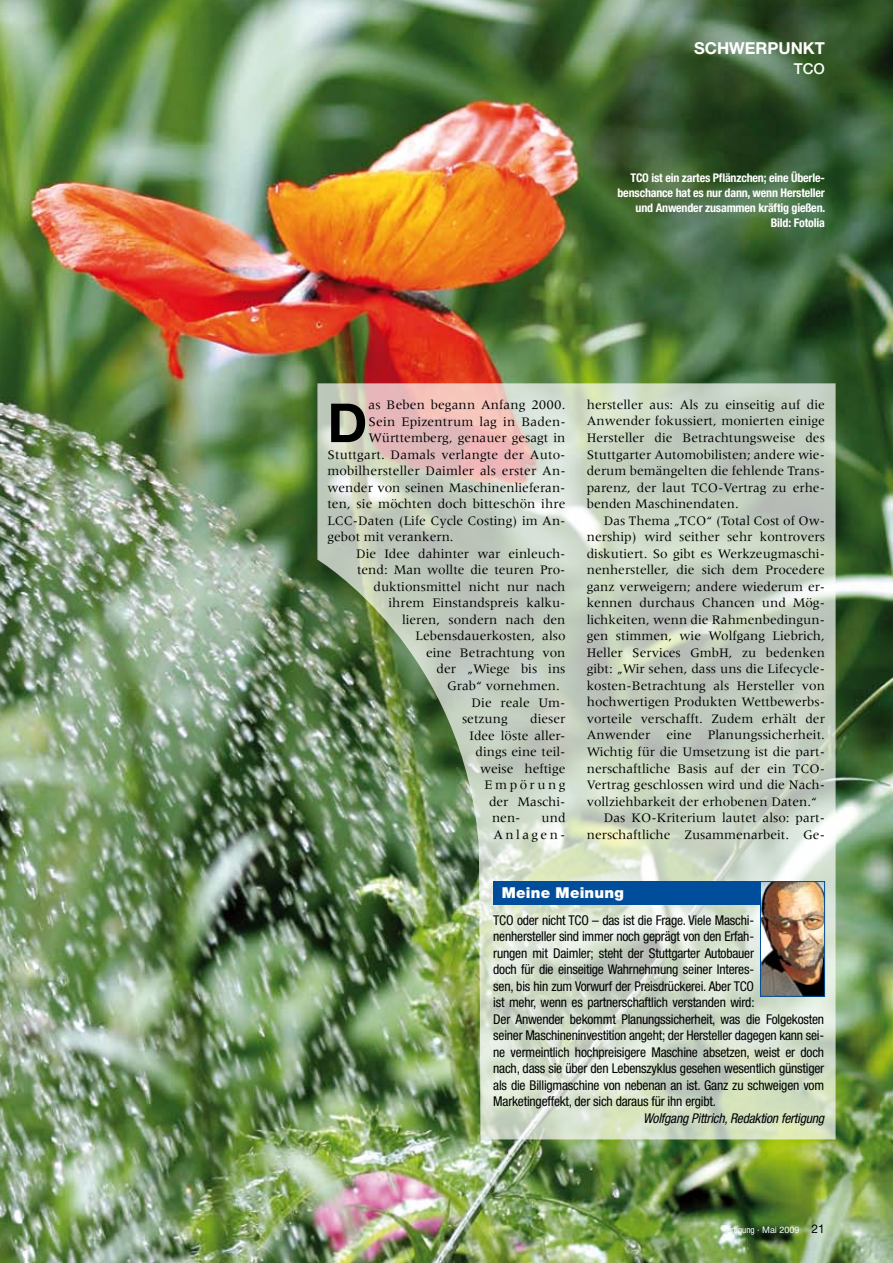
<style>
.page{position:relative;width:893px;height:1263px;background:#fff}
.page>*{position:absolute;margin:0;border:0;box-sizing:border-box;transform-origin:0 0}
.t1{font:700 53.85px "Helvetica Neue LT Std";color:#000}
.t2{font:700 16.5px "Helvetica Neue LT Std";color:#fff}
.t3{font:900 15px "Helvetica Neue LT Std";color:#fff}
.t4{font:500 15px "Helvetica Neue LT Std";color:#fff}
.t5{font:13.5px/16.5px "Meridien LT Std";color:#000;text-align:justify}
.t6{font:condensed 13.5px/16.5px "Helvetica Neue LT Std";letter-spacing:-.015em;color:#000}
.t7{font:italic condensed 13.5px "Helvetica Neue LT Std";letter-spacing:-.015em;color:#000}
.t8{font:13.5px/16.5px "Meridien LT Std";letter-spacing:.175em;color:#000;text-align:right}
.t9{font:13.5px "Meridien LT Std";letter-spacing:.185em;color:#000}
.t10{font:700 condensed 12px/15px "Helvetica Neue LT Std";letter-spacing:-.015em;color:#fff;text-align:right}
.t11{font:condensed 9px "Helvetica Neue LT Std";color:#fff}
.s1{font-stretch:normal}
.s2{font-stretch:normal;font-size:12px;color:#000}
</style>
<div class="page">
<img style="left:0;top:0;width:893px;height:1263px">
<div style="left:0;top:734px;width:46px;height:195px;background:#000;opacity:.75"></div>
<div style="left:0;top:730px;width:41px;height:194px;background:#000;opacity:.75"></div>
<img style="left:317px;top:383px;width:519px;height:756px">
<div style="left:493px;top:881px;width:332px;height:24px;background:#004e9b"></div>
<img style="left:762px;top:883px;width:61px;height:112px">
<div style="left:760px;top:881px;width:65px;height:116px;border:1px solid #004e9b"></div>
<p class="t2" style="left:694px;top:38px;width:132px">SCHWERPUNKT</p>
<p class="t4" style="left:794px;top:60px;width:33px">TCO</p>
<p class="t10" style="left:617px;top:170px;width:209px">TCO ist ein zartes Pflänzchen; eine Überle&shy;benschance hat es nur dann, wenn Hersteller und Anwender zusammen kräftig gießen.<br>Bild: Fotolia</p>
<h1 class="t1" style="left:327px;top:390px;width:41px">D</h1>
<p class="t5" style="left:369px;top:396px;width:198px">as Beben begann Anfang 2000.</p>
<p class="t5" style="left:369px;top:413px;width:198px">Sein Epizentrum lag in Baden-</p>
<p class="t5" style="left:369px;top:429px;width:198px">Württemberg, genauer gesagt in</p>
<p class="t5" style="left:327px;top:446px;width:240px">Stuttgart. Damals verlangte der Auto-</p>
<p class="t5" style="left:327px;top:462px;width:240px">mobilhersteller Daimler als erster An-</p>
<p class="t5" style="left:327px;top:479px;width:240px">wender von seinen Maschinenlieferan-</p>
<p class="t5" style="left:327px;top:496px;width:240px">ten, sie möchten doch bitteschön ihre</p>
<p class="t5" style="left:327px;top:512px;width:240px">LCC-Daten (Life Cycle Costing) im An-</p>
<p class="t5" style="left:327px;top:529px;width:128px">gebot mit verankern.</p>
<p class="t5" style="left:356px;top:545px;width:211px">Die Idee dahinter war einleuch-</p>
<p class="t5" style="left:357px;top:562px;width:210px">tend: Man wollte die teuren Pro-</p>
<p class="t5" style="left:373px;top:578px;width:193px">duktionsmittel nicht nur nach</p>
<p class="t5" style="left:388px;top:595px;width:179px">ihrem Einstandspreis kalku-</p>
<p class="t5" style="left:402px;top:611px;width:165px">lieren, sondern nach den</p>
<p class="t5" style="left:415px;top:628px;width:152px">Lebensdauerkosten, also</p>
<p class="t5" style="left:426px;top:644px;width:141px">eine Betrachtung von</p>
<p class="t5" style="left:436px;top:661px;width:131px">der „Wiege bis ins</p>
<p class="t5" style="left:447px;top:677px;width:114px">Grab“ vornehmen.</p>
<p class="t5" style="left:471px;top:694px;width:96px">Die reale Um-</p>
<p class="t5" style="left:462px;top:710px;width:47px">setzung</p>
<p class="t5" style="left:530px;top:710px;width:37px">dieser</p>
<p class="t5" style="left:469px;top:727px;width:98px">Idee löste aller-</p>
<p class="t5" style="left:475px;top:743px;width:92px">dings eine teil-</p>
<p class="t5" style="left:480px;top:760px;width:87px">weise heftige</p>
<p class="t9" style="left:484px;top:777px;width:83px">Empörung</p>
<p class="t5" style="left:489px;top:793px;width:78px">der Maschi-</p>
<p class="t5" style="left:492px;top:809px;width:30px">nen-</p>
<p class="t8" style="left:493px;top:809px;width:74px">und<br>Anlagen-</p>
<p class="t5" style="left:587px;top:396px;width:240px">hersteller aus: Als zu einseitig auf die Anwender fokussiert, monierten einige Hersteller die Betrachtungsweise des Stuttgarter Automobilisten; andere wie&shy;derum bemängelten die fehlende Trans&shy;parenz, der laut TCO-Vertrag zu erhe&shy;benden Maschinendaten.</p>
<p class="t5" style="left:604px;top:512px;width:223px">Das Thema „TCO“ (Total Cost of Ow-</p>
<p class="t5" style="left:587px;top:528px;width:240px">nership) wird seither sehr kontrovers</p>
<p class="t5" style="left:587px;top:545px;width:240px">diskutiert. So gibt es Werkzeugmaschi-</p>
<p class="t5" style="left:587px;top:562px;width:240px">nenhersteller, die sich dem Procedere</p>
<p class="t5" style="left:587px;top:578px;width:240px">ganz verweigern; andere wiederum er-</p>
<p class="t5" style="left:587px;top:595px;width:240px">kennen durchaus Chancen und Mög-</p>
<p class="t5" style="left:587px;top:611px;width:240px">lichkeiten, wenn die Rahmenbedingun-</p>
<p class="t5" style="left:587px;top:628px;width:240px">gen stimmen, wie Wolfgang Liebrich,</p>
<p class="t5" style="left:587px;top:644px;width:240px">Heller Services GmbH, zu bedenken</p>
<p class="t5" style="left:587px;top:661px;width:240px">gibt: „Wir sehen, dass uns die Lifecycle-</p>
<p class="t5" style="left:587px;top:677px;width:240px">kosten-Betrachtung als Hersteller von</p>
<p class="t5" style="left:587px;top:694px;width:240px">hochwertigen Produkten Wettbewerbs-</p>
<p class="t5" style="left:587px;top:710px;width:240px">vorteile verschafft. Zudem erhält der</p>
<p class="t5" style="left:587px;top:727px;width:240px">Anwender eine Planungssicherheit.</p>
<p class="t5" style="left:587px;top:743px;width:240px">Wichtig für die Umsetzung ist die part-</p>
<p class="t5" style="left:587px;top:760px;width:240px">nerschaftliche Basis auf der ein TCO-</p>
<p class="t5" style="left:587px;top:776px;width:240px">Vertrag geschlossen wird und die Nach-</p>
<p class="t5" style="left:587px;top:793px;width:232px">vollziehbarkeit der erhobenen Daten.“</p>
<p class="t5" style="left:604px;top:809px;width:223px">Das KO-Kriterium lautet also: part-</p>
<p class="t5" style="left:587px;top:826px;width:240px">nerschaftliche Zusammenarbeit. Ge-</p>
<p class="t3" style="left:502px;top:884px;width:124px">Meine Meinung</p>
<p class="t6" style="left:493px;top:911px;width:332px">TCO oder nicht TCO – das ist die Frage. Viele Maschi-<br>nenhersteller sind immer noch geprägt von den Erfah-<br>rungen mit Daimler; steht der Stuttgarter Autobauer<br>doch für die einseitige Wahrnehmung seiner Interes-<br>sen, bis hin zum Vorwurf der Preisdrückerei. Aber TCO<br>ist mehr, wenn es partnerschaftlich verstanden wird:<br>Der Anwender bekommt Planungssicherheit, was die Folgekosten seiner Maschineninvestition angeht; der Hersteller dagegen kann sei&shy;ne vermeintlich hochpreisigere Maschine absetzen, weist er doch nach, dass sie über den Lebenszyklus gesehen wesentlich günstiger als die Billigmaschine von nebenan an ist. Ganz zu schweigen vom Marketingeffekt, der sich daraus für ihn ergibt.</p>
<p class="t7" style="left:643px;top:1110px;width:182px">Wolfgang Pittrich, Redaktion fertigung</p>
<p class="t11" style="left:725px;top:1225px;width:102px">fertigung <span class="s1">· Mai 2009</span> <span class="s2">21</span></p>
</div>
